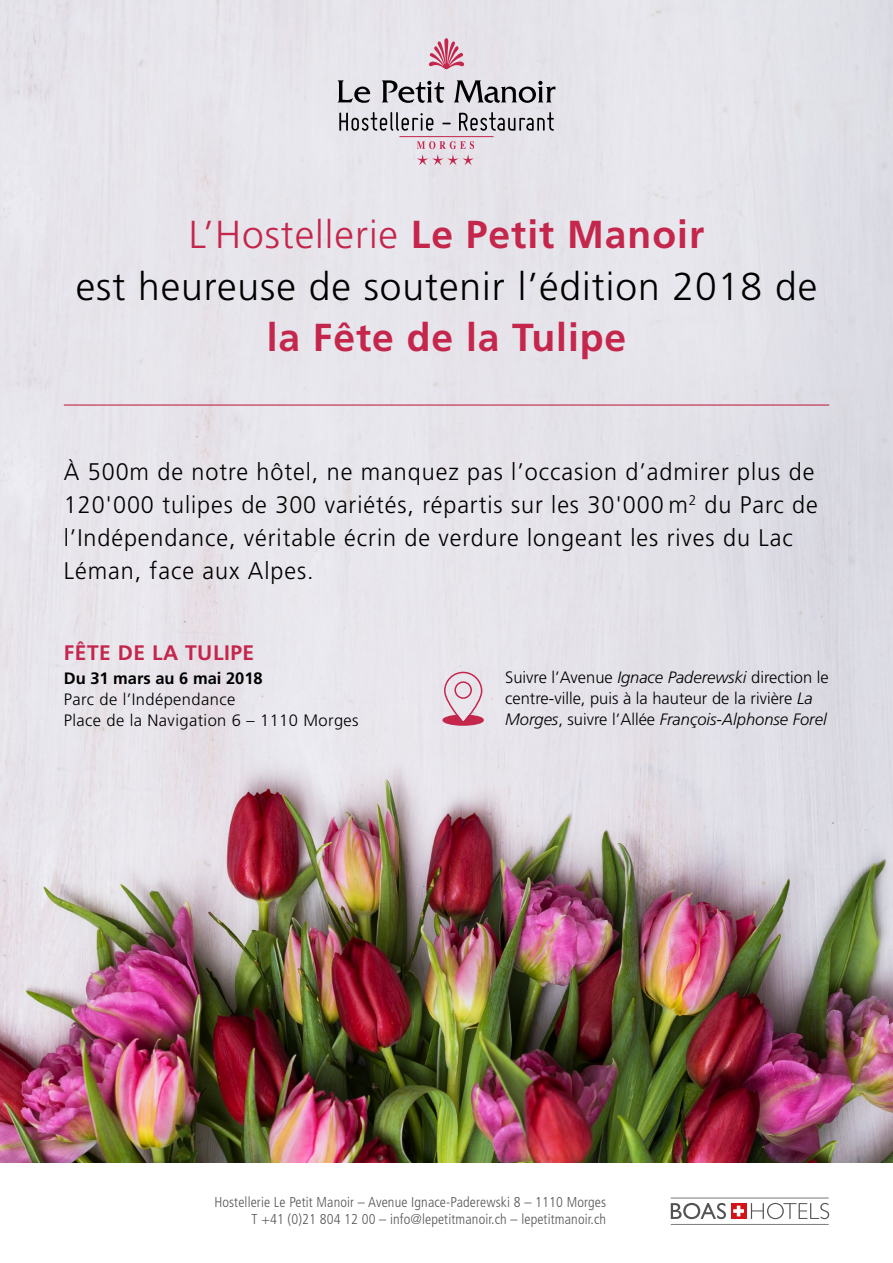
<style>
.page{position:relative;width:893px;height:1263px;background:#fff}
.page>*{position:absolute;margin:0;border:0;box-sizing:border-box;transform-origin:0 0}
.t1{font:300 39px/51px "Frutiger LT Std";letter-spacing:.025em;color:#000;text-align:center}
.t2{font:700 39px "Frutiger LT Std";letter-spacing:.025em;color:#c4264c}
.t3{font:300 24px/33px "Frutiger LT Std";letter-spacing:.04em;color:#000}
.t4{font:700 21px "Frutiger LT Std";letter-spacing:.025em;color:#c4264c}
.t5{font:300 16.5px/21px "Frutiger LT Std";color:#000}
.t6{font:300 16.5px/21px "Frutiger LT Std";letter-spacing:.025em;color:#000}
.t7{font:700 16.5px "Frutiger LT Std";color:#000}
.t8{font:300 condensed 14.25px/17.1px "Frutiger LT Std";letter-spacing:.01em;color:#575756;text-align:right}
.s1{color:#c4264c}
.s2{font-weight:700;color:#c4264c}
.s3{font-style:italic}
</style>
<div class="page">
<img style="left:0;top:0;width:893px;height:1163px">
<svg style="left:337px;top:80px;width:33px;height:23px"></svg>
<svg style="left:382px;top:80px;width:62px;height:23px"></svg>
<svg style="left:454px;top:80px;width:101px;height:23px;background:#9d9ba0"></svg>
<svg style="left:429px;top:38px;width:35px;height:31px"></svg>
<hr style="left:399px;top:136px;width:95px;height:1px;background:#c4264c">
<svg style="left:339px;top:112px;width:94px;height:19px;background:#a9a8ad"></svg>
<svg style="left:459px;top:112px;width:95px;height:19px;background:#a8a7ab"></svg>
<svg style="left:417px;top:141px;width:57px;height:24px"></svg>
<svg style="left:671px;top:1197px;width:158px;height:28px"></svg>
<hr style="left:64px;top:404px;width:765px;height:2px;background:#c4264c">
<svg style="left:442px;top:671px;width:43px;height:55px;background:#dfb6c4"></svg>
<h1 class="t1" style="left:76px;top:210px;width:743px"><span class="s1">L’Hostellerie</span> <span class="s2">Le Petit Manoir<br></span>est heureuse de soutenir l’édition 2018 de</h1>
<h1 class="t2" style="left:267px;top:314px;width:361px">la Fête de la Tulipe</h1>
<p class="t3" style="left:64px;top:456px;width:756px">À 500m de notre hôtel, ne manquez pas l’occasion d’admirer plus de 120'000 tulipes de 300 variétés, répartis sur les 30'000 m<sup>2</sup> du Parc de l’Indépendance, véritable écrin de verdure longeant les rives du Lac Léman, face aux Alpes.</p>
<p class="t4" style="left:64px;top:640px;width:192px">FÊTE DE LA TULIPE</p>
<p class="t7" style="left:64px;top:668px;width:201px">Du 31 mars au 6 mai 2018</p>
<p class="t6" style="left:64px;top:689px;width:296px">Parc de l’Indépendance<br>Place de la Navigation 6 – 1110 Morges</p>
<p class="t5" style="left:505px;top:667px;width:325px">Suivre l’Avenue <span class="s3">Ignace Paderewski</span> direction le centre-ville, puis à la hauteur de la rivière <span class="s3">La<br>Morges</span>, suivre l’Allée <span class="s3">François-Alphonse Forel</span></p>
<p class="t8" style="left:214px;top:1193px;width:393px">Hostellerie Le Petit Manoir – Avenue Ignace-Paderewski 8 – 1110 Morges<br>T +41 (0)21 804 12 00 – info@lepetitmanoir.ch – lepetitmanoir.ch</p>
</div>
